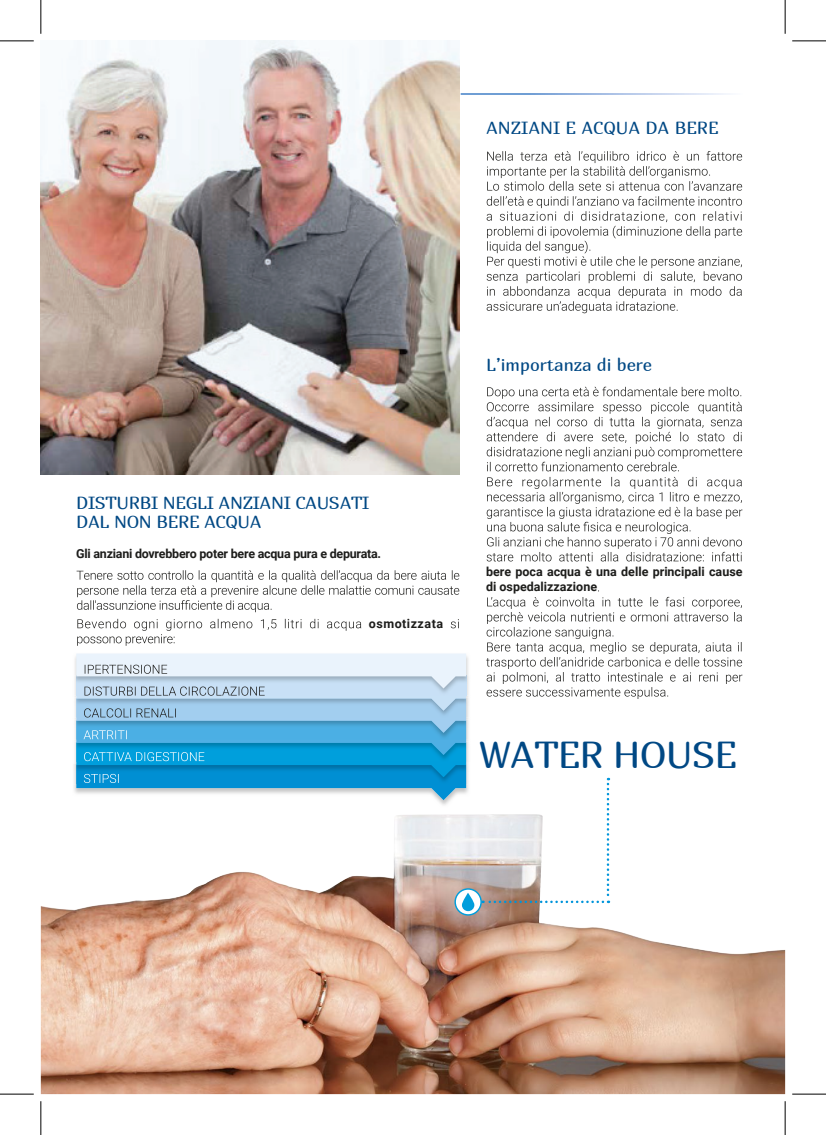
<style>
.page{position:relative;width:826px;height:1135px;background:#fff}
.page>*{position:absolute;margin:0;border:0;box-sizing:border-box;transform-origin:0 0}
.t1{font:37.5px "Marmelad";letter-spacing:-.025em;color:#004884}
.t2{font:17.5px/18.8px "Marmelad";letter-spacing:-.02em;color:#004884}
.t3{font:17.5px "Marmelad";color:#004884}
.t4{font:700 12.5px/15px "Roboto";color:#1d1d1b}
.t5{font:700 12.5px "Roboto";letter-spacing:-.02em;color:#1d1d1b}
.t6{font:700 12.5px "Roboto";letter-spacing:.04em;color:#1d1d1b}
</style>
<div class="page">
<svg style="left:461px;top:93px;width:267px;height:2px"></svg>
<svg style="left:487px;top:151px;width:255px;height:162px"></svg>
<img style="left:41px;top:814px;width:744px;height:279px">
<svg style="left:482px;top:777px;width:127px;height:125px"></svg>
<svg style="left:77px;top:570px;width:382px;height:42px"></svg>
<svg style="left:451px;top:619px;width:8px;height:9px"></svg>
<svg style="left:77px;top:618px;width:284px;height:27px"></svg>
<svg style="left:487px;top:386px;width:255px;height:85px"></svg>
<svg style="left:487px;top:477px;width:255px;height:84px"></svg>
<svg style="left:486px;top:590px;width:256px;height:108px"></svg>
<img style="left:74px;top:784px;width:395px;height:21px">
<svg style="left:76px;top:653px;width:390px;height:147px"></svg>
<svg style="left:455px;top:888px;width:26px;height:26px"></svg>
<div style="left:454px;top:888px;width:28px;height:27px;border:1px solid #009edc;border-radius:50%"></div>
<svg style="left:462px;top:892px;width:12px;height:18px"></svg>
<img style="left:41px;top:41px;width:418px;height:433px">
<hr style="left:0;top:41px;width:34px;height:1px;background:#000">
<hr style="left:792px;top:41px;width:34px;height:1px;background:#000">
<hr style="left:0;top:1093px;width:34px;height:1px;background:#000">
<hr style="left:792px;top:1093px;width:34px;height:1px;background:#000">
<hr style="left:41px;top:0;width:1px;height:34px;background:#000">
<hr style="left:41px;top:1100px;width:1px;height:34px;background:#000">
<hr style="left:785px;top:0;width:1px;height:34px;background:#000">
<hr style="left:785px;top:1100px;width:1px;height:34px;background:#000">
<h2 class="t3" style="left:486px;top:117px;width:234px">ANZIANI E ACQUA DA BERE</h2>
<h2 class="t3" style="left:486px;top:353px;width:167px">L’importanza di bere</h2>
<h2 class="t2" style="left:76px;top:492px;width:295px">DISTURBI NEGLI ANZIANI CAUSATI<br>DAL NON BERE ACQUA</h2>
<p class="t5" style="left:76px;top:544px;width:306px">Gli anziani dovrebbero poter bere acqua pura e depurata.</p>
<p class="t6" style="left:369px;top:615px;width:76px">osmotizzata</p>
<p class="t4" style="left:486px;top:563px;width:258px">bere poca acqua è una delle principali cause di ospedalizzazione</p>
<h1 class="t1" style="left:479px;top:731px;width:260px">WATER HOUSE</h1>
</div>
